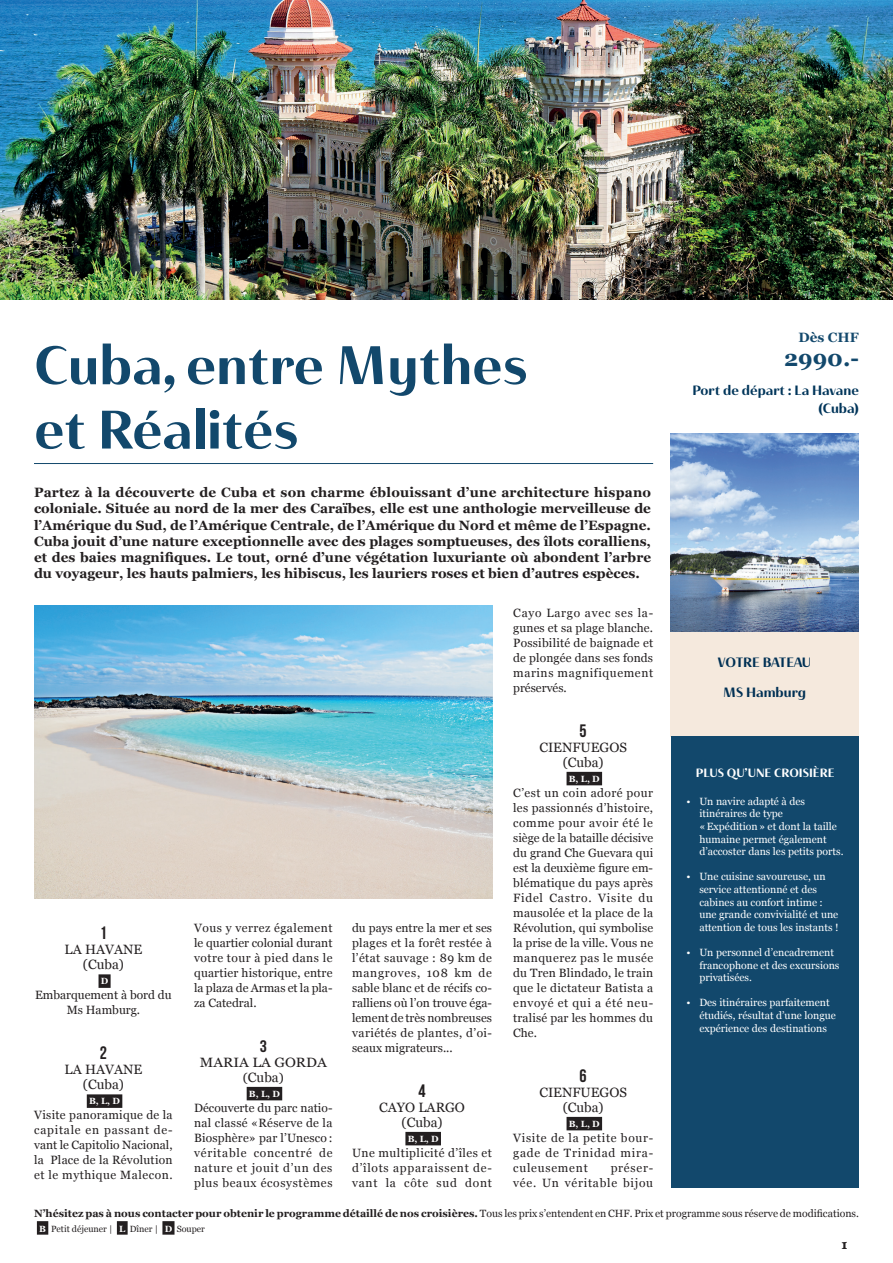
<style>
.page{position:relative;width:893px;height:1263px;background:#fff}
.page>*{position:absolute;margin:0;border:0;box-sizing:border-box;transform-origin:0 0}
.t1{font:54px/64.5px "Haboro Contrast Nor Bol";color:#12486c}
.t2{font:700 22.5px "Georgia";color:#12486c}
.t3{font:18px "Bebas Neue";color:#231f20}
.t4{font:16.65px "Bebas Neue";color:#231f20;scale:1.08 1}
.t5{font:700 13.5px/16.2px "Georgia";color:#231f20;text-align:justify}
.t6{font:13.5px/15px "Georgia";color:#231f20;text-align:center}
.t7{font:13.5px/18px "Haboro Contrast Nor Bol";color:#00355a;text-align:right}
.t8{font:13.5px "Haboro Contrast Nor Bol";color:#003054}
.t9{font:13.5px/15px "Georgia";color:#231f20;text-align:center;scale:1.08 1}
.t10{font:700 13.5px "Georgia";color:#12486c}
.t11{font:13.05px "Young Serif";color:#231f20}
.t12{font:12px/15px "Georgia";letter-spacing:.04em;color:#231f20;text-align:justify}
.t13{font:12px/15px "Georgia";color:#231f20;text-align:center}
.t14{font:12px/15px "Georgia";letter-spacing:.065em;color:#231f20;text-align:right}
.t15{font:12px "Haboro Contrast Nor Bol";color:#fff}
.t16{font:10.5px/12.6px "Georgia";color:#fff}
.t17{font:700 10.5px "Georgia";color:#231f20}
.t18{font:9px "Georgia";color:#231f20}
.t19{font:700 9px "Georgia";color:#fff}
.s1{font-size:12.45px}
.s2{font-weight:400}
.s3{font-weight:700;color:#fff}
</style>
<div class="page">
<div style="left:37px;top:1221px;width:11px;height:14px;background:#231f20"></div>
<div style="left:117px;top:1221px;width:11px;height:14px;background:#231f20"></div>
<div style="left:162px;top:1221px;width:13px;height:14px;background:#231f20"></div>
<hr style="left:34px;top:463px;width:619px;height:1px;background:#12486c">
<div style="left:247px;top:1087px;width:35px;height:13px;background:#231f20"></div>
<div style="left:405px;top:1132px;width:36px;height:13px;background:#231f20"></div>
<div style="left:99px;top:974px;width:12px;height:14px;background:#231f20"></div>
<div style="left:87px;top:1094px;width:35px;height:14px;background:#231f20"></div>
<div style="left:567px;top:772px;width:35px;height:13px;background:#231f20"></div>
<div style="left:567px;top:1117px;width:35px;height:13px;background:#231f20"></div>
<img style="left:670px;top:433px;width:189px;height:199px">
<div style="left:670px;top:632px;width:189px;height:104px;background:#f5e9dd"></div>
<img style="left:0;top:0;width:893px;height:299px">
<div style="left:671px;top:736px;width:188px;height:451px;background:#12486c"></div>
<img style="left:34px;top:606px;width:458px;height:292px">
<h1 class="t1" style="left:34px;top:332px;width:495px">Cuba, entre Mythes et Réalités</h1>
<p class="t5" style="left:34px;top:484px;width:619px">Partez à la découverte de Cuba et son charme éblouissant d’une architecture hispano coloniale. Située au nord de la mer des Caraïbes, elle est une anthologie merveilleuse de l’Amérique du Sud, de l’Amérique Centrale, de l’Amérique du Nord et même de l’Espagne.<br>Cuba jouit d’une nature exceptionnelle avec des plages somptueuses, des îlots coralliens, et des baies magnifiques. Le tout, orné d’une végétation luxuriante où abondent l’arbre du voyageur, les hauts palmiers, les hibiscus, les lauriers roses et bien d’autres espèces.</p>
<h3 class="t3" style="left:100px;top:923px;width:9px">1</h3>
<p class="t6" style="left:65px;top:941px;width:79px">LA HAVANE (Cuba)</p>
<p class="t19" style="left:101px;top:974px;width:9px">D</p>
<p class="t13" style="left:35px;top:987px;width:138px">Embarquement à bord du<br>Ms Hamburg.</p>
<h3 class="t3" style="left:100px;top:1043px;width:9px">2</h3>
<p class="t6" style="left:65px;top:1061px;width:79px">LA HAVANE (Cuba)</p>
<p class="t19" style="left:89px;top:1094px;width:32px">B, L, D</p>
<p class="t12" style="left:34px;top:1107px;width:140px">Visite panoramique de la capitale en passant de&shy;vant le Capitolio Nacional, la Place de la Révolution et le mythique Malecon.</p>
<p class="t12" style="left:194px;top:919px;width:140px">Vous y verrez également le quartier colonial durant votre tour à pied dans le quartier historique, entre la plaza de Armas et la pla&shy;za Catedral.</p>
<h3 class="t4" style="left:260px;top:1037px;width:8px">3</h3>
<p class="t9" style="left:200px;top:1054px;width:119px">MARIA LA GORDA <span class="s1">(</span>Cuba<span class="s1">)</span></p>
<p class="t19" style="left:249px;top:1087px;width:32px">B, L, D</p>
<p class="t12" style="left:194px;top:1099px;width:140px">Découverte du parc natio&shy;nal classé «Réserve de la Biosphère» par l’Unesco : véritable concentré de nature et jouit d’un des plus beaux écosystèmes</p>
<p class="t12" style="left:352px;top:919px;width:142px">du pays entre la mer et ses plages et la forêt restée à l’état sauvage : 89 km de mangroves, 108 km de sable blanc et de récifs co&shy;ralliens où l’on trouve éga&shy;lement de très nombreuses variétés de plantes, d’oi&shy;seaux migrateurs...</p>
<h3 class="t3" style="left:418px;top:1080px;width:9px">4</h3>
<p class="t6" style="left:379px;top:1099px;width:87px">CAYO LARGO (Cuba)</p>
<p class="t19" style="left:408px;top:1132px;width:32px">B, L, D</p>
<p class="t12" style="left:352px;top:1144px;width:141px">Une multiplicité d’îles et d’îlots apparaissent de&shy;vant la côte sud dont</p>
<p class="t12" style="left:513px;top:604px;width:141px">Cayo Largo avec ses la&shy;gunes et sa plage blanche.<br>Possibilité de baignade et de plongée dans ses fonds marins magnifiquement préservés.</p>
<h3 class="t3" style="left:580px;top:720px;width:9px">5</h3>
<p class="t6" style="left:539px;top:739px;width:89px">CIENFUEGOS (Cuba)</p>
<p class="t19" style="left:569px;top:772px;width:32px">B, L, D</p>
<p class="t12" style="left:513px;top:784px;width:141px">C’est un coin adoré pour les passionnés d’histoire, comme pour avoir été le siège de la bataille décisive du grand Che Guevara qui est la deuxième figure em&shy;blématique du pays après Fidel Castro. Visite du mausolée et la place de la Révolution, qui symbolise la prise de la ville. Vous ne manquerez pas le musée du Tren Blindado, le train que le dictateur Batista a envoyé et qui a été neu&shy;tralisé par les hommes du Che.</p>
<h3 class="t3" style="left:580px;top:1065px;width:9px">6</h3>
<p class="t6" style="left:539px;top:1084px;width:89px">CIENFUEGOS (Cuba)</p>
<p class="t19" style="left:569px;top:1117px;width:32px">B, L, D</p>
<p class="t12" style="left:513px;top:1129px;width:141px">Visite de la petite bour&shy;gade de Trinidad mira&shy;culeusement</p>
<p class="t14" style="left:513px;top:1159px;width:141px">préser-<br>vée. Un véritable bijou</p>
<p class="t10" style="left:799px;top:327px;width:62px">Dès CHF</p>
<h2 class="t2" style="left:784px;top:341px;width:76px">2990.-</h2>
<p class="t7" style="left:692px;top:381px;width:168px">Port de départ : La Havane (Cuba)</p>
<p class="t8" style="left:718px;top:654px;width:95px">VOTRE BATEAU</p>
<p class="t8" style="left:723px;top:684px;width:84px">MS Hamburg</p>
<p class="t15" style="left:696px;top:765px;width:140px">PLUS QU’UNE CROISIÈRE</p>
<p class="t16" style="left:699px;top:794px;width:146px;text-indent:-13px">• Un navire adapté à des itinéraires de type «Expédition» et dont la taille humaine permet également d’accoster dans les petits ports.</p>
<p class="t16" style="left:699px;top:870px;width:141px;text-indent:-13px">• Une cuisine savoureuse, un service attentionné et des cabines au confort intime : une grande convivialité et une attention de tous les instants !</p>
<p class="t16" style="left:699px;top:945px;width:142px;text-indent:-13px">• Un personnel d’encadrement francophone et des excursions privatisées.</p>
<p class="t16" style="left:699px;top:996px;width:138px;text-indent:-13px">• Des itinéraires parfaitement étudiés, résultat d’une longue expérience des destinations</p>
<p class="t17" style="left:34px;top:1205px;width:826px">N’hésitez pas à nous contacter pour obtenir le programme détaillé de nos croisières. <span class="s2">Tous les prix s’entendent en CHF. Prix et programme sous réserve de modifications.</span></p>
<p class="t18" style="left:39px;top:1222px;width:167px"><span class="s3">B</span> Petit déjeuner | <span class="s3">L</span> Dîner | <span class="s3">D</span> Souper</p>
<p class="t11" style="left:842px;top:1235px;width:7px">1</p>
</div>
